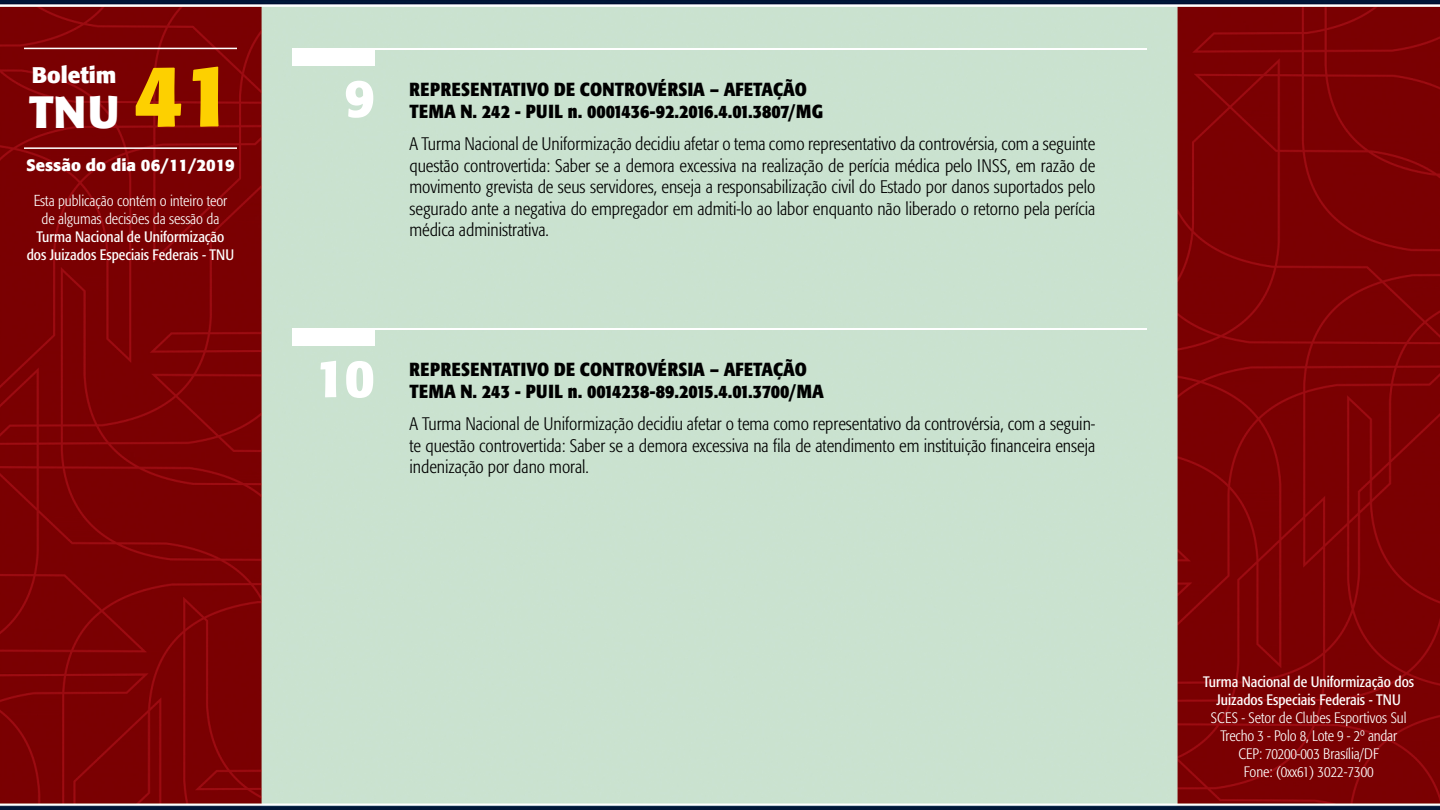
<style>
.page{position:relative;width:1440px;height:810px;background:#fff}
.page>*{position:absolute;margin:0;border:0;box-sizing:border-box;transform-origin:0 0}
.t1{font:700 52.5px "Formata";color:#fff}
.t2{font:700 45px "Formata";color:#fff}
.t3{font:700 22.5px "Formata";color:#fff}
.t4{font:700 condensed 18.75px/22.5px "Formata";color:#000}
.t5{font:300 condensed 18px/21.6px "Formata";color:#000;text-align:justify}
.t6{font:700 16.5px "Formata";color:#fff}
.t7{font:300 condensed 15px/18px "Formata";color:#fff;text-align:center}
.t8{font:condensed 15px/18px "Formata";color:#fff;text-align:center}
.s1{font-size:86.25px;color:#fdd000}
.s2{font-size:15.75px}
</style>
<div class="page">
<img style="left:0;top:0;width:1440px;height:810px">
<hr style="left:24px;top:48px;width:213px;height:1px;background:#fff">
<hr style="left:24px;top:147px;width:213px;height:2px;background:#fff">
<div style="left:292px;top:48px;width:83px;height:18px;background:#fff"></div>
<hr style="left:375px;top:48px;width:772px;height:2px;background:#fff">
<div style="left:292px;top:328px;width:83px;height:18px;background:#fff"></div>
<hr style="left:375px;top:328px;width:772px;height:2px;background:#fff">
<p class="t3" style="left:32px;top:61px;width:86px">Boletim</p>
<h2 class="t2" style="left:29px;top:84px;width:206px">TNU <span class="s1">41</span></h2>
<p class="t6" style="left:26px;top:155px;width:210px">Sessão do dia 06/11/2019</p>
<p class="t7" style="left:34px;top:192px;width:195px"><span class="s2">E</span>sta publicação contém o inteiro teor de algumas decisões da sessão da</p>
<p class="t8" style="left:27px;top:227px;width:209px">Turma Nacional de Uniformização dos Juizados Especiais Federais - TNU</p>
<h1 class="t1" style="left:344px;top:66px;width:32px">9</h1>
<p class="t4" style="left:410px;top:78px;width:415px">REPRESENTATIVO DE CONTROVÉRSIA – AFETAÇÃO<br>TEMA N. 242 - PUIL n. 0001436-92.2016.4.01.3807/MG</p>
<p class="t5" style="left:410px;top:133px;width:687px">A Turma Nacional de Uniformização decidiu afetar o tema como representativo da controvérsia, com a seguinte questão controvertida: Saber se a demora excessiva na realização de perícia médica pelo INSS, em razão de movimento grevista de seus servidores, enseja a responsabilização civil do Estado por danos suportados pelo segurado ante a negativa do empregador em admiti-lo ao labor enquanto não liberado o retorno pela perícia médica administrativa.</p>
<h1 class="t1" style="left:315px;top:346px;width:62px">10</h1>
<p class="t4" style="left:410px;top:358px;width:416px">REPRESENTATIVO DE CONTROVÉRSIA – AFETAÇÃO<br>TEMA N. 243 - PUIL n. 0014238-89.2015.4.01.3700/MA</p>
<p class="t5" style="left:410px;top:413px;width:687px">A Turma Nacional de Uniformização decidiu afetar o tema como representativo da controvérsia, com a seguin&shy;te questão controvertida: Saber se a demora excessiva na fila de atendimento em instituição financeira enseja indenização por dano moral.</p>
<p class="t8" style="left:1203px;top:672px;width:212px">Turma Nacional de Uniformização dos<br>Juizados Especiais Federais - TNU</p>
<p class="t7" style="left:1211px;top:708px;width:197px">SCES - Setor de Clubes Esportivos Sul<br>Trecho 3 - Polo 8, Lote 9 - 2º andar<br>CEP: 70200-003 Brasília/DF<br>Fone: (0xx61) 3022-7300</p>
</div>
